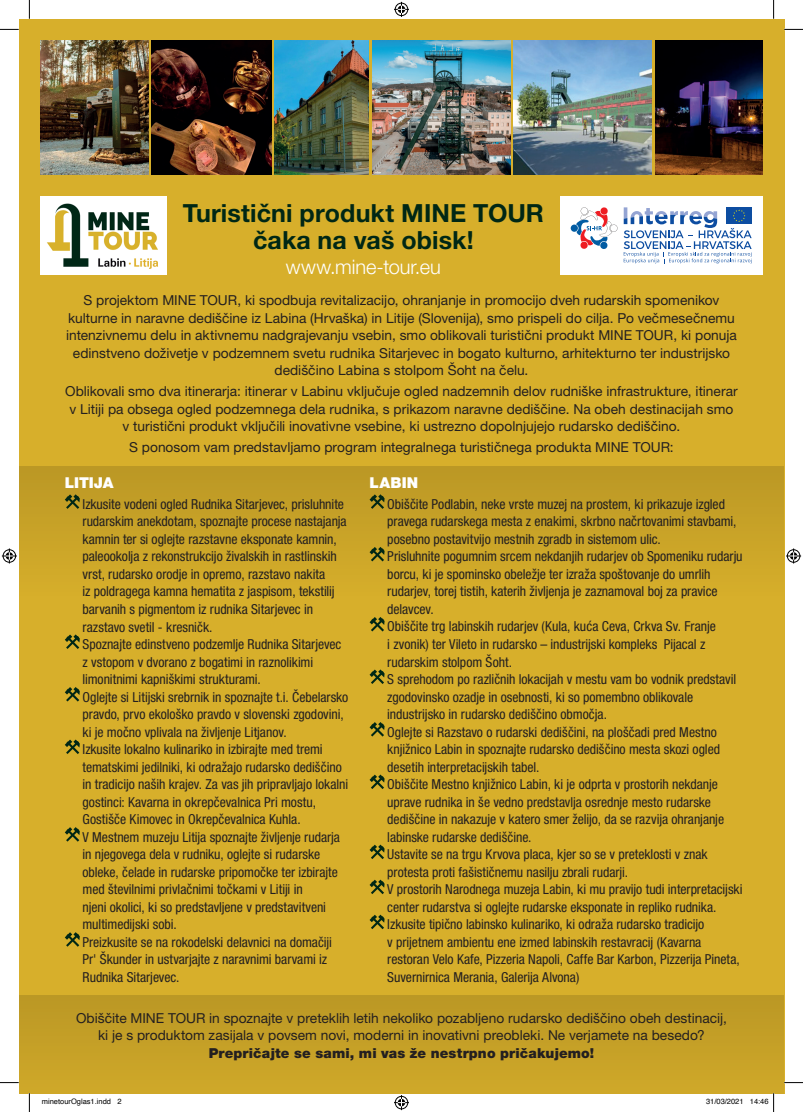
<style>
.page{position:relative;width:803px;height:1112px;background:#fff}
.page>*{position:absolute;margin:0;border:0;box-sizing:border-box;transform-origin:0 0}
.t1{font:700 25px/27.5px "Helvetica Neue LT Pro";letter-spacing:.005em;color:#002715;text-align:center}
.t2{font:300 20px "Helvetica Neue LT Pro";letter-spacing:-.005em;color:#fff}
.t3{font:900 15px "Helvetica Neue LT Pro";letter-spacing:-.005em;color:#fff}
.t4{font:condensed 13.75px/17.5px "Helvetica Neue LT Pro";letter-spacing:-.005em;color:#231f20}
.t5{font:13.75px/17.5px "Helvetica Neue LT Pro";color:#231f20;text-align:center}
.t6{font:900 13.75px "Helvetica Neue LT Pro";letter-spacing:.01em;color:#231f20}
.t7{font:7.5px "Helvetica";color:#000}
</style>
<div class="page">
<div style="left:19px;top:19px;width:765px;height:1073px;background:#d7af2b"></div>
<div style="left:19px;top:466px;width:764px;height:130px;background:linear-gradient(to right,#c8a328,#c8a328)"></div>
<div style="left:19px;top:994px;width:764px;height:98px;background:#c49f27"></div>
<div style="left:560px;top:196px;width:203px;height:78px;background:#fff"></div>
<div style="left:571px;top:224px;width:7px;height:8px;background:#015ca3;border-radius:50%"></div>
<svg style="left:576px;top:207px;width:41px;height:42px"></svg>
<svg style="left:624px;top:207px;width:128px;height:56px"></svg>
<img style="left:40px;top:196px;width:127px;height:78px">
<img style="left:40px;top:40px;width:108px;height:135px">
<img style="left:152px;top:40px;width:119px;height:135px">
<img style="left:514px;top:40px;width:137px;height:135px">
<img style="left:372px;top:40px;width:138px;height:135px">
<img style="left:275px;top:40px;width:94px;height:135px">
<img style="left:655px;top:40px;width:108px;height:135px">
<svg style="left:65px;top:494px;width:15px;height:15px"></svg>
<svg style="left:65px;top:634px;width:15px;height:15px"></svg>
<svg style="left:65px;top:687px;width:15px;height:14px"></svg>
<svg style="left:65px;top:739px;width:15px;height:15px"></svg>
<svg style="left:65px;top:827px;width:15px;height:14px"></svg>
<svg style="left:65px;top:932px;width:15px;height:14px"></svg>
<svg style="left:370px;top:494px;width:15px;height:15px"></svg>
<svg style="left:370px;top:546px;width:15px;height:15px"></svg>
<svg style="left:370px;top:617px;width:15px;height:14px"></svg>
<svg style="left:370px;top:669px;width:15px;height:15px"></svg>
<svg style="left:370px;top:722px;width:15px;height:14px"></svg>
<svg style="left:370px;top:774px;width:15px;height:15px"></svg>
<svg style="left:370px;top:844px;width:15px;height:15px"></svg>
<svg style="left:370px;top:879px;width:15px;height:15px"></svg>
<svg style="left:370px;top:914px;width:15px;height:15px"></svg>
<svg style="left:0;top:29px;width:19px;height:1px"></svg>
<svg style="left:784px;top:29px;width:19px;height:1px"></svg>
<svg style="left:0;top:1082px;width:19px;height:1px"></svg>
<svg style="left:784px;top:1081px;width:19px;height:2px"></svg>
<svg style="left:29px;top:0;width:1px;height:19px"></svg>
<svg style="left:29px;top:1092px;width:1px;height:19px"></svg>
<svg style="left:773px;top:0;width:1px;height:19px"></svg>
<svg style="left:394px;top:2px;width:15px;height:15px"></svg>
<svg style="left:394px;top:1095px;width:15px;height:14px"></svg>
<svg style="left:2px;top:548px;width:15px;height:15px"></svg>
<svg style="left:786px;top:548px;width:15px;height:15px"></svg>
<svg style="left:750px;top:1092px;width:24px;height:19px"></svg>
<h1 class="t1" style="left:183px;top:198px;width:363px">Turistični produkt MINE TOUR čaka na vaš obisk!</h1>
<h2 class="t2" style="left:286px;top:255px;width:156px">www.mine-tour.eu</h2>
<p class="t5" style="left:66px;top:291px;width:672px">S projektom MINE TOUR, ki spodbuja revitalizacijo, ohranjanje in promocijo dveh rudarskih spomenikov kulturne in naravne dediščine iz Labina (Hrvaška) in Litije (Slovenija), smo prispeli do cilja. Po večmesečnemu intenzivnemu delu in aktivnemu nadgrajevanju vsebin, smo oblikovali turistični produkt MINE TOUR, ki ponuja edinstveno doživetje v podzemnem svetu rudnika Sitarjevec in bogato kulturno, arhitekturno ter industrijsko dediščino Labina s stolpom Šoht na čelu.</p>
<p class="t5" style="left:65px;top:382px;width:674px">Oblikovali smo dva itinerarja: itinerar v Labinu vključuje ogled nadzemnih delov rudniške infrastrukture, itinerar v Litiji pa obsega ogled podzemnega dela rudnika, s prikazom naravne dediščine. Na obeh destinacijah smo v turistični produkt vključili inovativne vsebine, ki ustrezno dopolnjujejo rudarsko dediščino.</p>
<p class="t5" style="left:129px;top:438px;width:546px">S ponosom vam predstavljamo program integralnega turističnega produkta MINE TOUR:</p>
<p class="t3" style="left:370px;top:473px;width:50px">LABIN</p>
<p class="t4" style="left:387px;top:495px;width:357px">Obiščite Podlabin, neke vrste muzej na prostem, ki prikazuje izgled pravega rudarskega mesta z enakimi, skrbno načrtovanimi stavbami, posebno postavitvijo mestnih zgradb in sistemom ulic.<br>Prisluhnite pogumnim srcem nekdanjih rudarjev ob Spomeniku rudarju borcu, ki je spominsko obeležje ter izraža spoštovanje do umrlih rudarjev, torej tistih, katerih življenja je zaznamoval boj za pravice delavcev.<br>Obiščite trg labinskih rudarjev (Kula, kuća Ceva, Crkva Sv. Franje<br>i zvonik) ter Vileto in rudarsko – industrijski kompleks Pijacal z rudarskim stolpom Šoht.<br>S sprehodom po različnih lokacijah v mestu vam bo vodnik predstavil zgodovinsko ozadje in osebnosti, ki so pomembno oblikovale industrijsko in rudarsko dediščino območja.<br>Oglejte si Razstavo o rudarski dediščini, na ploščadi pred Mestno knjižnico Labin in spoznajte rudarsko dediščino mesta skozi ogled desetih interpretacijskih tabel.<br>Obiščite Mestno knjižnico Labin, ki je odprta v prostorih nekdanje uprave rudnika in še vedno predstavlja osrednje mesto rudarske dediščine in nakazuje v katero smer želijo, da se razvija ohranjanje labinske rudarske dediščine.<br>Ustavite se na trgu Krvova placa, kjer so se v preteklosti v znak protesta proti fašističnemu nasilju zbrali rudarji.<br>V prostorih Narodnega muzeja Labin, ki mu pravijo tudi interpretacijski center rudarstva si oglejte rudarske eksponate in repliko rudnika.<br>Izkusite tipično labinsko kulinariko, ki odraža rudarsko tradicijo<br>v prijetnem ambientu ene izmed labinskih restavracij (Kavarna restoran Velo Kafe, Pizzeria Napoli, Caffe Bar Karbon, Pizzerija Pineta, Suvernirnica Merania, Galerija Alvona)</p>
<p class="t5" style="left:76px;top:1008px;width:652px">Obiščite MINE TOUR in spoznajte v preteklih letih nekoliko pozabljeno rudarsko dediščino obeh destinacij, ki je s produktom zasijala v povsem novi, moderni in inovativni preobleki. Ne verjamete na besedo?</p>
<p class="t6" style="left:209px;top:1044px;width:387px">Prepričajte se sami, mi vas že nestrpno pričakujemo!</p>
<p class="t7" style="left:42px;top:1095px;width:81px">minetourOglas1.indd 2</p>
<p class="t7" style="left:706px;top:1095px;width:64px">31/03/2021 14:46</p>
<p class="t3" style="left:65px;top:473px;width:50px">LITIJA</p>
<p class="t4" style="left:83px;top:495px;width:267px">Izkusite vodeni ogled Rudnika Sitarjevec, prisluhnite rudarskim anekdotam, spoznajte procese nastajanja kamnin ter si oglejte razstavne eksponate kamnin, paleookolja z rekonstrukcijo živalskih in rastlinskih vrst, rudarsko orodje in opremo, razstavo nakita<br>iz poldragega kamna hematita z jaspisom, tekstilij barvanih s pigmentom iz rudnika Sitarjevec in razstavo svetil - kresničk.<br>Spoznajte edinstveno podzemlje Rudnika Sitarjevec z vstopom v dvorano z bogatimi in raznolikimi limonitnimi kapniškimi strukturami.<br>Oglejte si Litijski srebrnik in spoznajte t.i. Čebelarsko pravdo, prvo ekološko pravdo v slovenski zgodovini, ki je močno vplivala na življenje Litjanov.<br>Izkusite lokalno kulinariko in izbirajte med tremi tematskimi jedilniki, ki odražajo rudarsko dediščino in tradicijo naših krajev. Za vas jih pripravljajo lokalni gostinci: Kavarna in okrepčevalnica Pri mostu, Gostišče Kimovec in Okrepčevalnica Kuhla.<br>V Mestnem muzeju Litija spoznajte življenje rudarja in njegovega dela v rudniku, oglejte si rudarske obleke, čelade in rudarske pripomočke ter izbirajte med številnimi privlačnimi točkami v Litiji in<br>njeni okolici, ki so predstavljene v predstavitveni multimedijski sobi.<br>Preizkusite se na rokodelski delavnici na domačiji Pr' Škunder in ustvarjajte z naravnimi barvami iz Rudnika Sitarjevec.</p>
</div>
